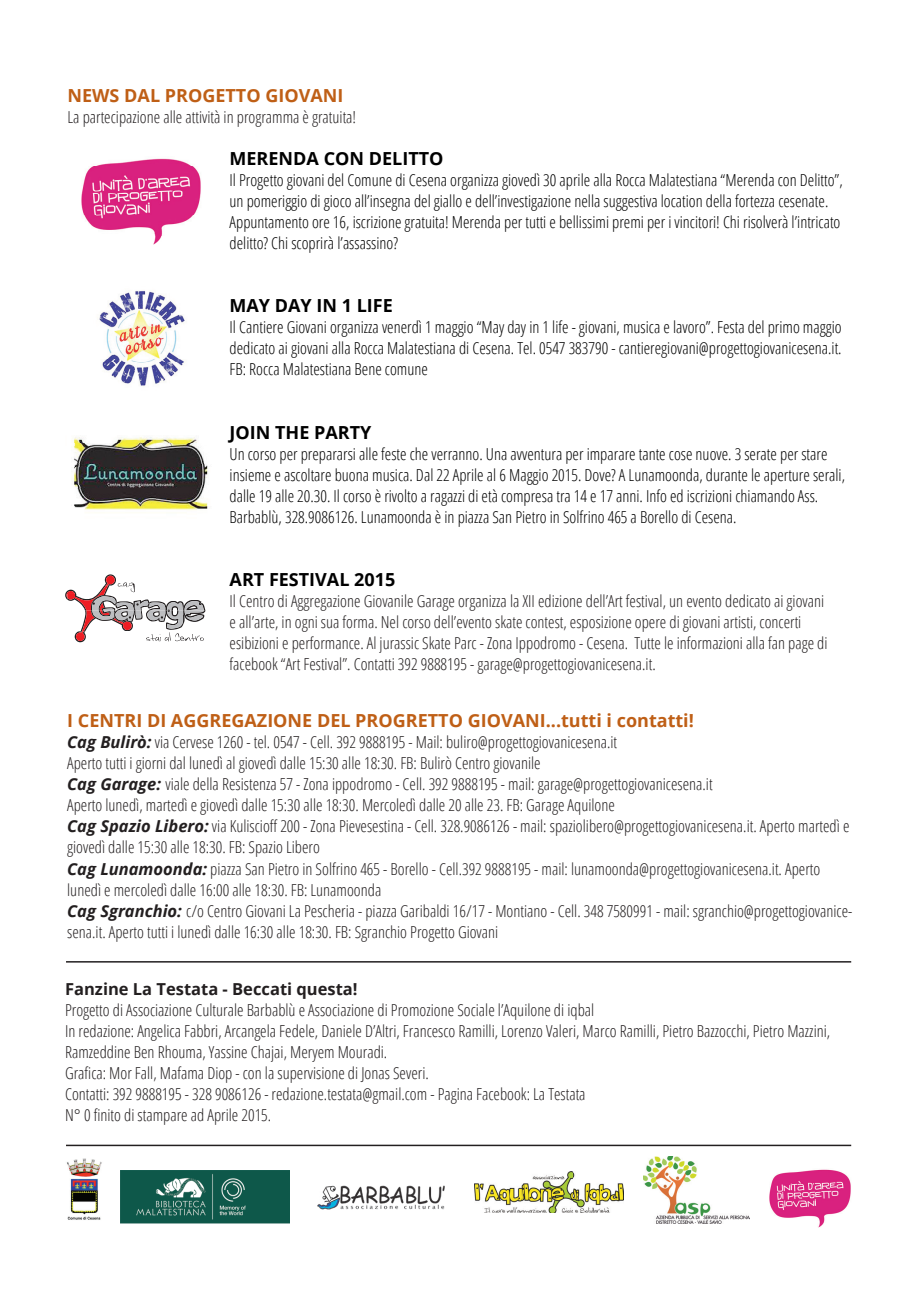
<style>
.page{position:relative;width:906px;height:1289px;background:#fff}
.page>*{position:absolute;margin:0;border:0;box-sizing:border-box;transform-origin:0 0}
.t1{font:700 18px "Open Sans";color:#bf5f16}
.t2{font:700 18px "Open Sans";color:#000}
.t3{font:300 condensed 16.5px/21px "Open Sans";color:#231f20}
.t4{font:300 condensed 16.5px/21px "Open Sans";color:#000}
.t5{font:300 condensed 16.5px "Open Sans";color:#170000}
.t6{font:700 16.5px "Open Sans";color:#231f20}
.s1{font-weight:700;font-style:italic;font-stretch:normal}
</style>
<div class="page">
<img style="left:81px;top:165px;width:120px;height:72px">
<img style="left:100px;top:158px;width:90px;height:7px">
<img style="left:81px;top:174px;width:120px;height:16px">
<img style="left:81px;top:195px;width:120px;height:16px">
<img style="left:81px;top:216px;width:120px;height:16px">
<img style="left:153px;top:237px;width:8px;height:8px">
<img style="left:99px;top:290px;width:86px;height:97px">
<img style="left:77px;top:312px;width:99px;height:1px">
<img style="left:99px;top:321px;width:86px;height:16px">
<img style="left:99px;top:342px;width:86px;height:16px">
<img style="left:99px;top:363px;width:86px;height:12px">
<img style="left:73px;top:442px;width:135px;height:68px">
<img style="left:74px;top:437px;width:123px;height:5px">
<img style="left:73px;top:447px;width:135px;height:16px">
<img style="left:72px;top:468px;width:136px;height:16px">
<img style="left:73px;top:489px;width:135px;height:16px">
<svg style="left:65px;top:574px;width:140px;height:68px"></svg>
<hr style="left:66px;top:961px;width:785px;height:1px;background:#231f20">
<hr style="left:66px;top:1144px;width:785px;height:2px;background:#231f20">
<img style="left:67px;top:1158px;width:35px;height:62px">
<img style="left:643px;top:1156px;width:106px;height:67px">
<img style="left:769px;top:1169px;width:82px;height:59px">
<img style="left:317px;top:1185px;width:128px;height:25px">
<img style="left:474px;top:1171px;width:149px;height:41px">
<img style="left:120px;top:1170px;width:169px;height:53px">
<p class="t1" style="left:68px;top:83px;width:277px">NEWS DAL PROGETTO GIOVANI</p>
<p class="t3" style="left:68px;top:106px;width:290px">La partecipazione alle attività in programma è gratuita!</p>
<p class="t2" style="left:230px;top:146px;width:215px">MERENDA CON DELITTO</p>
<p class="t4" style="left:230px;top:169px;width:615px">Il Progetto giovani del Comune di Cesena organizza giovedì 30 aprile alla Rocca Malatestiana “Merenda con Delitto”, un pomeriggio di gioco all’insegna del giallo e dell’investigazione nella suggestiva location della fortezza cesenate.<br>Appuntamento ore 16, iscrizione gratuita! Merenda per tutti e bellissimi premi per i vincitori! Chi risolverà l’intricato delitto? Chi scoprirà l’assassino?</p>
<p class="t2" style="left:230px;top:293px;width:165px">MAY DAY IN 1 LIFE</p>
<p class="t4" style="left:230px;top:316px;width:613px;text-align:justify">Il Cantiere Giovani organizza venerdì 1 maggio “May day in 1 life - giovani, musica e lavoro”. Festa del primo maggio dedicato ai giovani alla Rocca Malatestiana di Cesena. Tel. 0547 383790 - cantieregiovani@progettogiovanicesena.it.<br>FB: Rocca Malatestiana Bene comune</p>
<p class="t2" style="left:230px;top:419px;width:143px">JOIN THE PARTY</p>
<p class="t4" style="left:230px;top:442px;width:617px">Un corso per prepararsi alle feste che verranno. Una avventura per imparare tante cose nuove. 3 serate per stare insieme e ascoltare buona musica. Dal 22 Aprile al 6 Maggio 2015. Dove? A Lunamoonda, durante le aperture serali, dalle 19 alle 20.30. Il corso è rivolto a ragazzi di età compresa tra 14 e 17 anni. Info ed iscrizioni chiamando Ass.<br>Barbablù, 328.9086126. Lunamoonda è in piazza San Pietro in Solfrino 465 a Borello di Cesena.</p>
<p class="t2" style="left:230px;top:566px;width:167px">ART FESTIVAL 2015</p>
<p class="t3" style="left:230px;top:589px;width:596px">Il Centro di Aggregazione Giovanile Garage organizza la XII edizione dell’Art festival, un evento dedicato ai giovani e all’arte, in ogni sua forma. Nel corso dell’evento skate contest, esposizione opere di giovani artisti, concerti</p>
<p class="t5" style="left:230px;top:631px;width:599px">esibizioni e performance. Al jurassic Skate Parc - Zona Ippodromo - Cesena. Tutte le informazioni alla fan page di</p>
<p class="t3" style="left:230px;top:652px;width:427px">facebook “Art Festival”. Contatti 392 9888195 - garage@progettogiovanicesena.it.</p>
<p class="t1" style="left:67px;top:708px;width:628px">I CENTRI DI AGGREGAZIONE DEL PROGRETTO GIOVANI...tutti i contatti!</p>
<p class="t3" style="left:67px;top:731px;width:786px"><span class="s1">Cag Bulirò:</span> via Cervese 1260 - tel. 0547 - Cell. 392 9888195 - Mail: buliro@progettogiovanicesena.it<br>Aperto tutti i giorni dal lunedì al giovedì dalle 15:30 alle 18:30. FB: Bulirò Centro giovanile<br><span class="s1">Cag Garage:</span> viale della Resistenza 57 - Zona ippodromo - Cell. 392 9888195 - mail: garage@progettogiovanicesena.it<br>Aperto lunedì, martedì e giovedì dalle 15:30 alle 18:30. Mercoledì dalle 20 alle 23. FB: Garage Aquilone<br><span class="s1">Cag Spazio Libero:</span> via Kuliscioff 200 - Zona Pievesestina - Cell. 328.9086126 - mail: spaziolibero@progettogiovanicesena.it. Aperto martedì e giovedì dalle 15:30 alle 18:30. FB: Spazio Libero<br><span class="s1">Cag Lunamoonda:</span> piazza San Pietro in Solfrino 465 - Borello - Cell.392 9888195 - mail: lunamoonda@progettogiovanicesena.it. Aperto lunedì e mercoledì dalle 16:00 alle 18:30. FB: Lunamoonda<br><span class="s1">Cag Sgranchio:</span> c/o Centro Giovani La Pescheria - piazza Garibaldi 16/17 - Montiano - Cell. 348 7580991 - mail: sgranchio@progettogiovanice&shy;sena.it. Aperto tutti i lunedì dalle 16:30 alle 18:30. FB: Sgranchio Progetto Giovani</p>
<p class="t6" style="left:65px;top:977px;width:294px">Fanzine La Testata - Beccati questa!</p>
<p class="t3" style="left:65px;top:999px;width:766px">Progetto di Associazione Culturale Barbablù e Associazione di Promozione Sociale l’Aquilone di iqbal<br>In redazione: Angelica Fabbri, Arcangela Fedele, Daniele D’Altri, Francesco Ramilli, Lorenzo Valeri, Marco Ramilli, Pietro Bazzocchi, Pietro Mazzini, Ramzeddine Ben Rhouma, Yassine Chajai, Meryem Mouradi.<br>Grafica: Mor Fall, Mafama Diop - con la supervisione di Jonas Severi.<br>Contatti: 392 9888195 - 328 9086126 - redazione.testata@gmail.com - Pagina Facebook: La Testata<br>N° 0 finito di stampare ad Aprile 2015.</p>
</div>
